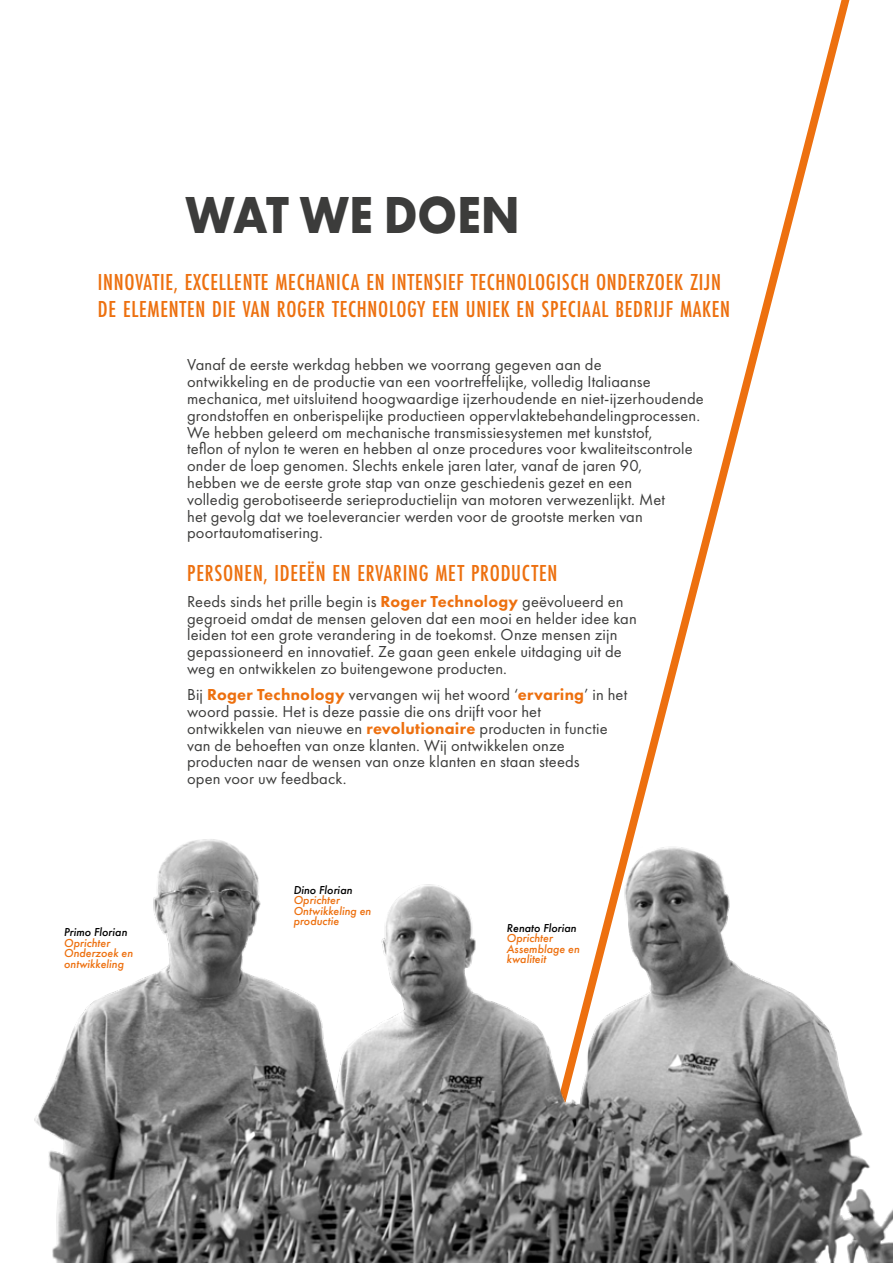
<style>
.page{position:relative;width:893px;height:1263px;background:#fff}
.page>*{position:absolute;margin:0;border:0;box-sizing:border-box;transform-origin:0 0}
.t1{font:700 54px "Futura PT";color:#3c3c3b;scale:.9 1}
.t2{font:500 24px/27px "Futura PT Cond";letter-spacing:.03em;color:#ed700f}
.t3{font:16.5px/16.8px "Futura PT";letter-spacing:.01em;color:#3c3c3b}
.t4{font:italic 500 12px/10.5px "Futura PT";color:#ed700f}
.t5{font:italic 500 12px "Futura PT";color:#000}
.s1{font-weight:800;color:#ed700f}
</style>
<div class="page">
<svg style="left:628px;top:0;width:222px;height:826px"></svg>
<img style="left:34px;top:826px;width:859px;height:437px">
<h1 class="t1" style="left:186px;top:180px;width:373px">WAT WE DOEN</h1>
<h2 class="t2" style="left:98px;top:269px;width:634px">INNOVATIE, EXCELLENTE MECHANICA EN INTENSIEF TECHNOLOGISCH ONDERZOEK ZIJN<br>DE ELEMENTEN DIE VAN ROGER TECHNOLOGY EEN UNIEK EN SPECIAAL BEDRIJF MAKEN</h2>
<p class="t3" style="left:187px;top:356px;width:518px">Vanaf de eerste werkdag hebben we voorrang gegeven aan de<br>ontwikkeling en de productie van een voortreffelijke, volledig Italiaanse mechanica, met uitsluitend hoogwaardige ijzerhoudende en niet-ijzerhoudende grondstoffen en onberispelijke productieen oppervlaktebehandelingprocessen.<br>We hebben geleerd om mechanische transmissiesystemen met kunststof,<br>teflon of nylon te weren en hebben al onze procedures voor kwaliteitscontrole onder de loep genomen. Slechts enkele jaren later, vanaf de jaren 90,<br>hebben we de eerste grote stap van onze geschiedenis gezet en een<br>volledig gerobotiseerde serieproductielijn van motoren verwezenlijkt. Met<br>het gevolg dat we toeleverancier werden voor de grootste merken van poortautomatisering.</p>
<p class="t5" style="left:64px;top:925px;width:65px">Primo Florian</p>
<p class="t4" style="left:64px;top:937px;width:71px">Oprichter<br>Onderzoek en ontwikkeling</p>
<h2 class="t2" style="left:187px;top:559px;width:372px">PERSONEN, IDEEËN EN ERVARING MET PRODUCTEN</h2>
<p class="t3" style="left:187px;top:593px;width:451px">Reeds sinds het prille begin is <span class="s1">Roger Technology</span> geëvolueerd en gegroeid omdat de mensen geloven dat een mooi en helder idee kan leiden tot een grote verandering in de toekomst. Onze mensen zijn gepassioneerd en innovatief. Ze gaan geen enkele uitdaging uit de weg en ontwikkelen zo buitengewone producten.</p>
<p class="t3" style="left:187px;top:686px;width:442px">Bij <span class="s1">Roger Technology</span> vervangen wij het woord ‘<span class="s1">ervaring</span>’ in het woord passie. Het is deze passie die ons drijft voor het<br>ontwikkelen van nieuwe en <span class="s1">revolutionaire</span> producten in functie van de behoeften van onze klanten. Wij ontwikkelen onze producten naar de wensen van onze klanten en staan steeds<br>open voor uw feedback.</p>
<p class="t5" style="left:293px;top:882px;width:60px">Dino Florian</p>
<p class="t4" style="left:293px;top:895px;width:79px">Oprichter<br>Ontwikkeling en productie</p>
<p class="t5" style="left:506px;top:920px;width:71px">Renato Florian</p>
<p class="t4" style="left:506px;top:933px;width:75px">Oprichter<br>Assemblage en kwaliteit</p>
</div>
